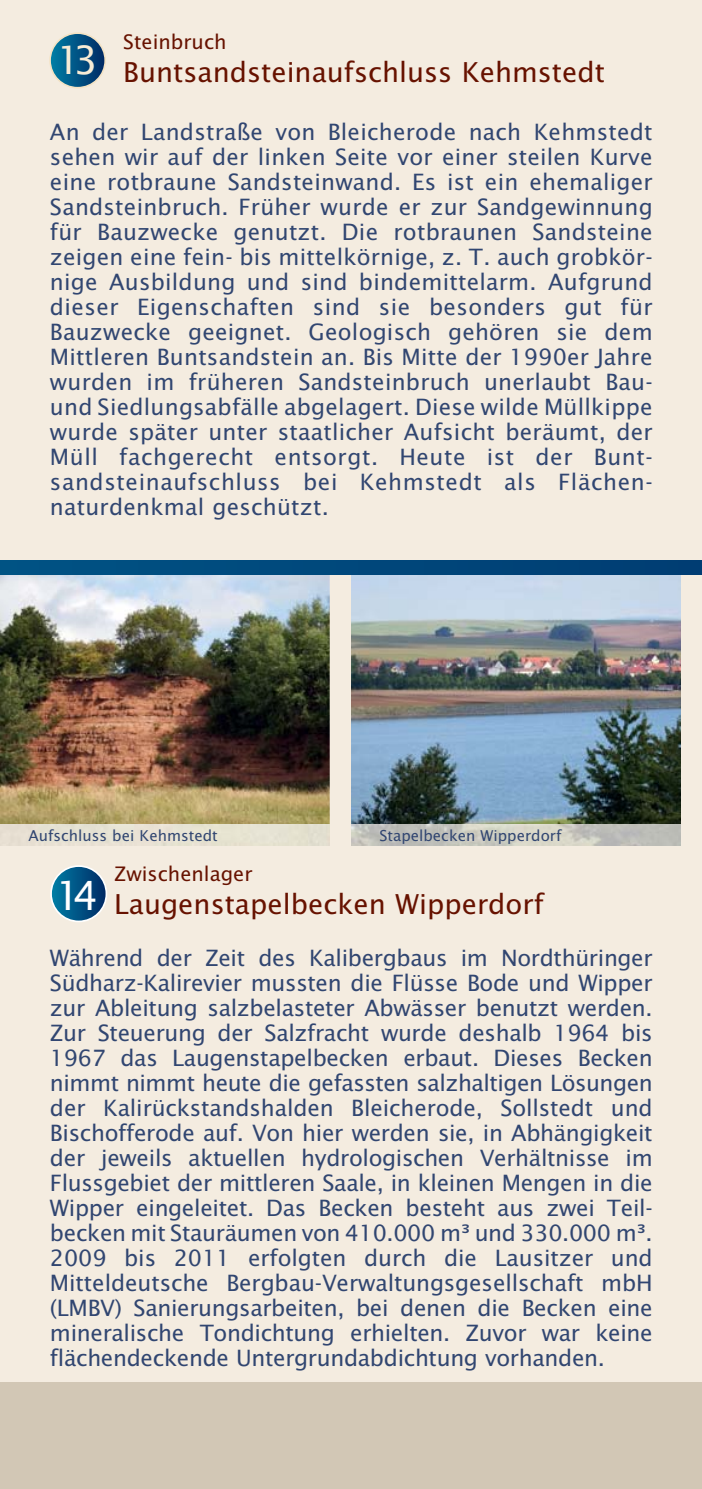
<style>
.page{position:relative;width:702px;height:1489px;background:#fff}
.page>*{position:absolute;margin:0;border:0;box-sizing:border-box;transform-origin:0 0}
.t1{font:39px "Lucida Sans";color:#f7ebd5}
.t2{font:27.5px "Lucida Sans";color:#671200}
.t3{font:22.5px/25px "Lucida Sans";color:#314671;text-align:justify}
.t4{font:20px "Lucida Sans";color:#671200}
.t5{font:15px "Lucida Sans";color:#314671}
</style>
<div class="page">
<div style="left:0;top:0;width:702px;height:1488px;background:#f4ece0"></div>
<div style="left:0;top:1382px;width:702px;height:106px;background:#d2c7b5"></div>
<svg style="left:50px;top:33px;width:55px;height:55px;background:#095987"></svg>
<div style="left:49px;top:32px;width:57px;height:56px;border:2px solid #f4e3c4;border-radius:50%"></div>
<img style="left:0;top:574px;width:330px;height:250px">
<img style="left:351px;top:574px;width:329px;height:250px">
<svg style="left:351px;top:824px;width:329px;height:21px;background:#c6c6be"></svg>
<svg style="left:51px;top:866px;width:55px;height:55px;background:#075888"></svg>
<div style="left:50px;top:865px;width:57px;height:57px;border:2px solid #fff;border-radius:50%"></div>
<div style="left:0;top:560px;width:702px;height:14px;background:#00487c"></div>
<h1 class="t1" style="left:56px;top:44px;width:43px">13</h1>
<p class="t4" style="left:123px;top:33px;width:105px">Steinbruch</p>
<p class="t2" style="left:123px;top:61px;width:483px">Buntsandsteinaufschluss Kehmstedt</p>
<p class="t3" style="left:50px;top:121px;width:604px">An der Landstraße von Bleicherode nach Kehmstedt sehen wir auf der linken Seite vor einer steilen Kurve eine rotbraune Sandsteinwand. Es ist ein ehemaliger Sandsteinbruch. Früher wurde er zur Sandgewinnung für Bauzwecke genutzt. Die rotbraunen Sandsteine zeigen eine fein- bis mittelkörnige, z. T. auch grobkör&shy;nige Ausbildung und sind bindemittelarm. Aufgrund dieser Eigenschaften sind sie besonders gut für Bauzwecke geeignet. Geologisch gehören sie dem Mittleren Buntsandstein an. Bis Mitte der 1990er Jahre wurden im früheren Sandsteinbruch unerlaubt Bau&shy;und Siedlungsabfälle abgelagert. Diese wilde Müllkippe wurde später unter staatlicher Aufsicht beräumt, der Müll fachgerecht entsorgt. Heute ist der Bunt&shy;sandsteinaufschluss bei Kehmstedt als Flächen&shy;naturdenkmal geschützt.</p>
<p class="t5" style="left:28px;top:829px;width:191px">Aufschluss bei Kehmstedt</p>
<p class="t5" style="left:379px;top:829px;width:184px">Stapelbecken Wipperdorf</p>
<p class="t4" style="left:114px;top:865px;width:140px">Zwischenlager</p>
<p class="t2" style="left:55px;top:892px;width:490px"><sup>14</sup> Laugenstapelbecken Wipperdorf</p>
<p class="t3" style="left:50px;top:946px;width:604px">Während der Zeit des Kalibergbaus im Nordthüringer Südharz-Kalirevier mussten die Flüsse Bode und Wipper zur Ableitung salzbelasteter Abwässer benutzt werden.<br>Zur Steuerung der Salzfracht wurde deshalb 1964 bis 1967 das Laugenstapelbecken erbaut. Dieses Becken nimmt nimmt heute die gefassten salzhaltigen Lösungen der Kalirückstandshalden Bleicherode, Sollstedt und Bischofferode auf. Von hier werden sie, in Abhängigkeit der jeweils aktuellen hydrologischen Verhältnisse im Flussgebiet der mittleren Saale, in kleinen Mengen in die Wipper eingeleitet. Das Becken besteht aus zwei Teil&shy;becken mit Stauräumen von 410.000 m³ und 330.000 m³.<br>2009 bis 2011 erfolgten durch die Lausitzer und Mitteldeutsche Bergbau-Verwaltungsgesellschaft mbH (LMBV) Sanierungsarbeiten, bei denen die Becken eine mineralische Tondichtung erhielten. Zuvor war keine flächendeckende Untergrundabdichtung vorhanden.</p>
</div>
